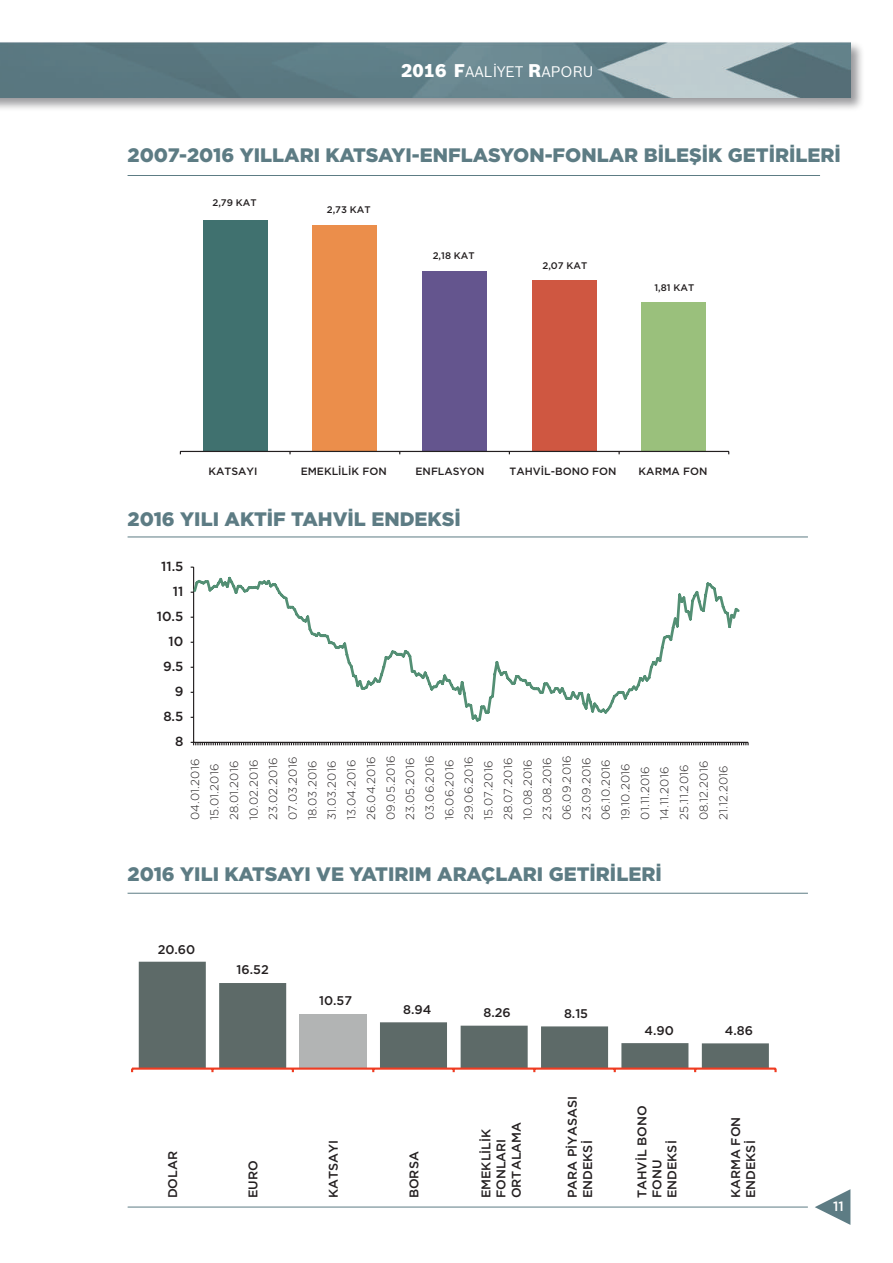
<style>
.page{position:relative;width:893px;height:1263px;background:#fff}
.page>*{position:absolute;margin:0;border:0;box-sizing:border-box;transform-origin:0 0}
.t1{font:900 19.5px "Gotham";color:#5d7c84}
.t2{font:15px "Bosch Sans";color:#fff}
.t3{font:500 13.5px "Gotham";color:#fff}
.t4{font:500 13.2px "Gotham";color:#231f20}
.t5{font:500 12.6px/15.1px "Gotham";color:#231f20}
.t6{font:300 11.55px/19.5px "Gotham";letter-spacing:.02em;color:#231f20}
.t7{font:500 10.65px "Gotham";color:#231f20}
.t8{font:500 9.6px "Gotham";color:#231f20}
.s1{font-weight:900;font-size:18px}
</style>
<div class="page">
<div style="left:0;top:40px;width:865px;height:72px;background:#010209;opacity:.4"></div>
<img style="left:0;top:43px;width:851px;height:55px">
<svg style="left:815px;top:1189px;width:35px;height:36px"></svg>
<hr style="left:128px;top:1207px;width:679px;height:1px;background:#5d7c84">
<div style="left:203px;top:220px;width:64px;height:231px;background:#40716f"></div>
<div style="left:313px;top:225px;width:64px;height:226px;background:#eb8e4b"></div>
<div style="left:422px;top:271px;width:65px;height:180px;background:#64558e"></div>
<div style="left:532px;top:280px;width:64px;height:171px;background:#cf5741"></div>
<div style="left:642px;top:302px;width:64px;height:149px;background:#9ac07c"></div>
<hr style="left:180px;top:451px;width:549px;height:1px;background:#231f20">
<svg style="left:190px;top:566px;width:559px;height:180px"></svg>
<svg style="left:191px;top:574px;width:551px;height:150px"></svg>
<svg style="left:139px;top:962px;width:630px;height:105px"></svg>
<hr style="left:132px;top:1067px;width:644px;height:3px;background:#ef3c22">
<hr style="left:128px;top:175px;width:692px;height:1px;background:#5d7c84">
<hr style="left:128px;top:536px;width:680px;height:1px;background:#5d7c84">
<hr style="left:128px;top:893px;width:680px;height:1px;background:#5d7c84">
<p class="t2" style="left:401px;top:62px;width:194px"><span class="s1">2016 F</span>AALİYET <span class="s1">R</span>APORU</p>
<h1 class="t1" style="left:128px;top:142px;width:715px">2007-2016 YILLARI KATSAYI-ENFLASYON-FONLAR BİLEŞİK GETİRİLERİ</h1>
<p class="t8" style="left:212px;top:196px;width:46px">2,79 KAT</p>
<p class="t8" style="left:327px;top:203px;width:45px">2,73 KAT</p>
<p class="t8" style="left:433px;top:249px;width:43px">2,18 KAT</p>
<p class="t8" style="left:542px;top:259px;width:46px">2,07 KAT</p>
<p class="t8" style="left:654px;top:281px;width:41px">1,81 KAT</p>
<p class="t7" style="left:209px;top:464px;width:50px">KATSAYI</p>
<p class="t7" style="left:301px;top:464px;width:88px">EMEKLİLİK FON</p>
<p class="t7" style="left:416px;top:464px;width:71px">ENFLASYON</p>
<p class="t7" style="left:510px;top:464px;width:108px">TAHVİL-BONO FON</p>
<p class="t7" style="left:639px;top:464px;width:70px">KARMA FON</p>
<h1 class="t1" style="left:128px;top:505px;width:335px">2016 YILI AKTİF TAHVİL ENDEKSİ</h1>
<p class="t4" style="left:161px;top:558px;width:24px">11.5</p>
<p class="t4" style="left:173px;top:583px;width:12px">11</p>
<p class="t4" style="left:157px;top:608px;width:28px">10.5</p>
<p class="t4" style="left:169px;top:633px;width:16px">10</p>
<p class="t4" style="left:163px;top:658px;width:22px">9.5</p>
<p class="t4" style="left:175px;top:683px;width:10px">9</p>
<p class="t4" style="left:163px;top:708px;width:22px">8.5</p>
<p class="t4" style="left:175px;top:733px;width:10px">8</p>
<p class="t6" style="left:185px;top:820px;width:66px;rotate:-90deg">04.01.2016<br>15.01.2016<br>28.01.2016<br>10.02.2016<br>23.02.2016<br>07.03.2016<br>18.03.2016<br>31.03.2016<br>13.04.2016<br>26.04.2016<br>09.05.2016<br>23.05.2016<br>03.06.2016<br>16.06.2016<br>29.06.2016<br>15.07.2016<br>28.07.2016<br>10.08.2016<br>23.08.2016<br>06.09.2016<br>23.09.2016<br>06.10.2016<br>19.10.2016<br>01.11.2016<br>14.11.2016<br>25.11.2016<br>08.12.2016<br>21.12.2016</p>
<h1 class="t1" style="left:128px;top:860px;width:536px">2016 YILI KATSAYI VE YATIRIM ARAÇLARI GETİRİLERİ</h1>
<p class="t5" style="left:158px;top:941px;width:39px">20.60</p>
<p class="t5" style="left:237px;top:962px;width:34px">16.52</p>
<p class="t5" style="left:165px;top:1198px;width:49px;rotate:-90deg">DOLAR</p>
<p class="t5" style="left:245px;top:1198px;width:39px;rotate:-90deg">EURO</p>
<p class="t5" style="left:319px;top:993px;width:35px">10.57</p>
<p class="t5" style="left:403px;top:1001px;width:30px">8.94</p>
<p class="t5" style="left:483px;top:1005px;width:29px">8.26</p>
<p class="t5" style="left:564px;top:1006px;width:26px">8.15</p>
<p class="t5" style="left:644px;top:1022px;width:31px">4.90</p>
<p class="t5" style="left:725px;top:1023px;width:30px">4.86</p>
<p class="t5" style="left:326px;top:1198px;width:60px;rotate:-90deg">KATSAYI</p>
<p class="t5" style="left:406px;top:1198px;width:48px;rotate:-90deg">BORSA</p>
<p class="t5" style="left:478px;top:1198px;width:78px;rotate:-90deg">EMEKLİLİK<br>FONLARI<br>ORTALAMA</p>
<p class="t5" style="left:565px;top:1198px;width:104px;rotate:-90deg">PARA PİYASASI<br>ENDEKSİ</p>
<p class="t5" style="left:634px;top:1198px;width:95px;rotate:-90deg">TAHVİL BONO<br>FONU<br>ENDEKSİ</p>
<p class="t5" style="left:728px;top:1198px;width:83px;rotate:-90deg">KARMA FON<br>ENDEKSİ</p>
<p class="t3" style="left:833px;top:1197px;width:12px">11</p>
</div>
